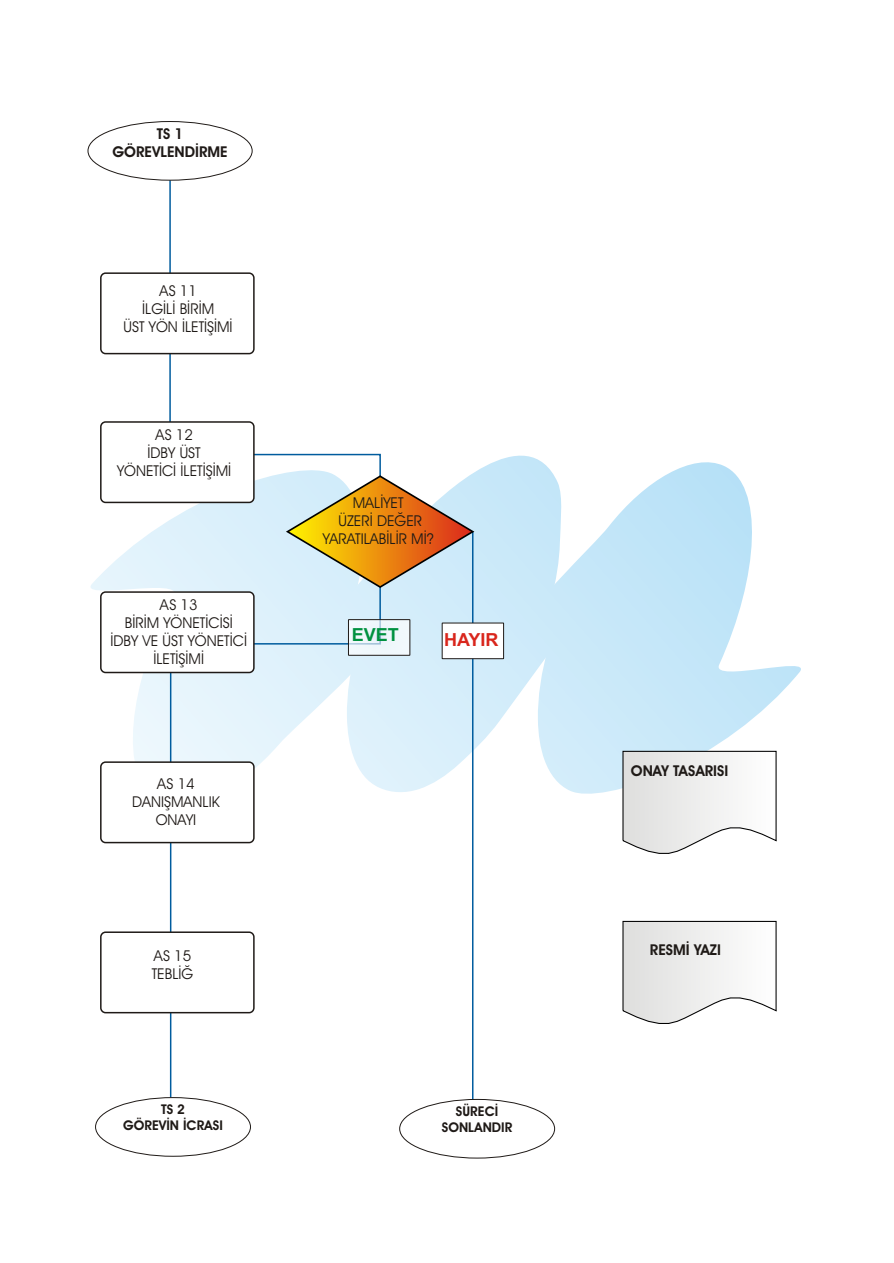
<style>
.page{position:relative;width:894px;height:1263px;background:#fff}
.page>*{position:absolute;margin:0;border:0;box-sizing:border-box;transform-origin:0 0}
.t1{font:700 18px "Arial";color:#d9261c}
.t2{font:700 18px "Arial";color:#009140}
.t3{font:15px/18px "Avant Garde Bk BT";color:#1f1a17;text-align:center}
.t4{font:700 15px/17.9px "Avant Garde Bk BT";color:#1f1a17;text-align:center}
.t5{font:700 13.5px/16px "Avant Garde Bk BT";color:#1f1a17;text-align:center}
</style>
<div class="page">
<svg style="left:90px;top:500px;width:227px;height:268px"></svg>
<svg style="left:578px;top:462px;width:223px;height:332px"></svg>
<svg style="left:317px;top:455px;width:261px;height:338px"></svg>
<hr style="left:170px;top:670px;width:1px;height:428px;background:#005c9e">
<hr style="left:472px;top:532px;width:2px;height:579px;background:#005c9e">
<svg style="left:169px;top:179px;width:213px;height:296px"></svg>
<div style="left:101px;top:422px;width:153px;height:80px;background:#fff;border-radius:5px"></div>
<div style="left:100px;top:421px;width:155px;height:82px;border:2px solid #1f1a17;border-radius:5px"></div>
<div style="left:101px;top:592px;width:153px;height:81px;background:#fff;border-radius:5px"></div>
<div style="left:100px;top:591px;width:155px;height:82px;border:2px solid #1f1a17;border-radius:5px"></div>
<div style="left:101px;top:762px;width:153px;height:81px;background:#fff;border-radius:5px"></div>
<div style="left:100px;top:761px;width:155px;height:82px;border:2px solid #1f1a17;border-radius:5px"></div>
<div style="left:101px;top:932px;width:153px;height:81px;background:#fff;border-radius:5px"></div>
<div style="left:100px;top:931px;width:155px;height:82px;border:2px solid #1f1a17;border-radius:5px"></div>
<div style="left:88px;top:121px;width:164px;height:59px;border:1px solid #1f1a17;border-radius:50%"></div>
<svg style="left:622px;top:921px;width:155px;height:103px"></svg>
<svg style="left:622px;top:751px;width:155px;height:103px"></svg>
<div style="left:95px;top:1097px;width:156px;height:59px;border:1px solid #1f1a17;border-radius:50%"></div>
<div style="left:101px;top:273px;width:153px;height:81px;background:#fff;border-radius:5px"></div>
<div style="left:100px;top:272px;width:155px;height:82px;border:2px solid #1f1a17;border-radius:5px"></div>
<div style="left:400px;top:1099px;width:155px;height:59px;background:#fff;border-radius:50%"></div>
<div style="left:400px;top:1099px;width:155px;height:59px;border:1px solid #1f1a17;border-radius:50%"></div>
<div style="left:442px;top:623px;width:62px;height:36px;background:#fff;border:1px solid #1f1a17"></div>
<svg style="left:248px;top:475px;width:226px;height:180px;background:#d9d1ba"></svg>
<div style="left:348px;top:619px;width:62px;height:36px;border:1px solid #1f1a17"></div>
<p class="t4" style="left:112px;top:127px;width:117px">TS 1<br>GÖREVLENDÝRME</p>
<p class="t3" style="left:124px;top:283px;width:111px">AS 11<br>ÝLGÝLÝ BÝRÝM<br>ÜST YÖN ÝLETÝÞÝMÝ</p>
<p class="t3" style="left:117px;top:427px;width:116px">AS 12<br>ÝDBY ÜST<br>YÖNETÝCÝ ÝLETÝÞÝMÝ</p>
<p class="t3" style="left:110px;top:597px;width:138px">AS 13<br>BÝRÝM YÖNETÝCÝSÝ<br>ÝDBY VE ÜST YÖNETÝCÝ<br>ÝLETÝÞÝMÝ</p>
<p class="t3" style="left:132px;top:776px;width:89px">AS 14<br>DANIÞMANLIK<br>ONAYI</p>
<p class="t3" style="left:152px;top:948px;width:43px;text-align:left">AS 15<br>TEBLÝÐ</p>
<p class="t5" style="left:123px;top:1102px;width:101px">TS 2<br>GÖREVÝN ÝCRASI</p>
<p class="t3" style="left:323px;top:495px;width:112px">MALÝYET<br>ÜZERÝ DEÐER<br>YARATILABÝLÝR MÝ?</p>
<p class="t2" style="left:352px;top:628px;width:49px">EVET</p>
<p class="t1" style="left:444px;top:633px;width:56px">HAYIR</p>
<p class="t5" style="left:442px;top:1104px;width:72px">SÜRECÝ<br>SONLANDIR</p>
<p class="t4" style="left:631px;top:763px;width:99px">ONAY TASARISI</p>
<p class="t4" style="left:633px;top:931px;width:72px;text-align:left">PLAN VE<br>PROGRAM</p>
<p class="t4" style="left:650px;top:942px;width:73px">RESMÝ YAZI</p>
</div>
